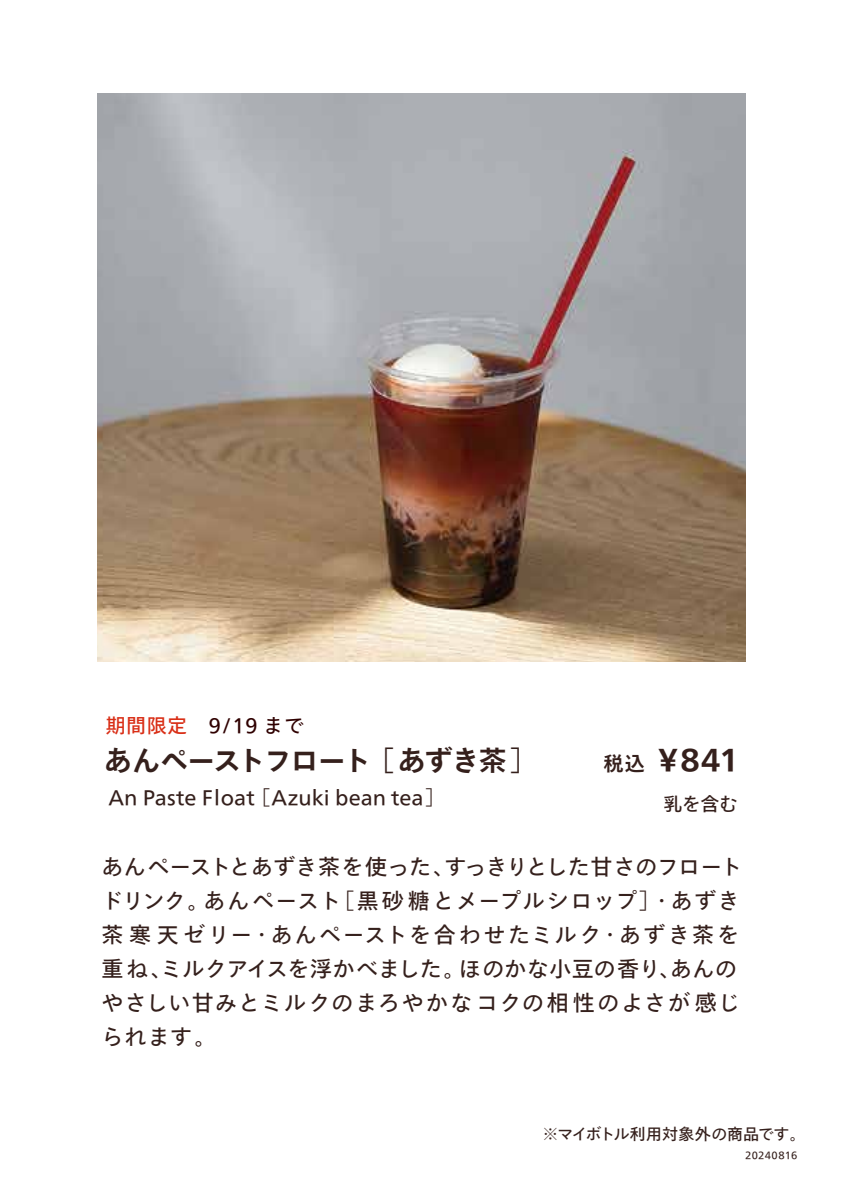
<style>
.page{position:relative;width:842px;height:1191px;background:#fff}
.page>*{position:absolute;margin:0;border:0;box-sizing:border-box;transform-origin:0 0}
.t1{font:700 30px "Tazugane Gothic Std N";color:#35201c}
.t2{font:700 28px "Tazugane Gothic Std N";letter-spacing:-.04em;color:#35201c}
.t3{font:22px/34px "Tazugane Gothic Std N";letter-spacing:.04em;color:#35201c}
.t4{font:20px "Tazugane Gothic Std N";color:#35201c}
.t5{font:20px "Tazugane Gothic Std N";letter-spacing:.025em;color:#2f0000}
.t6{font:19px "Tazugane Gothic Std N";color:#35201c}
.t7{font:16px "Tazugane Gothic Std N";letter-spacing:-.01em;color:#35201c}
.t8{font:10px "Tazugane Gothic Std N";letter-spacing:.025em;color:#35201c}
.s1{color:#d92e16}
.s2{font-size:24px}
.s3{font-size:20px}
</style>
<div class="page">
<img style="left:98px;top:94px;width:646px;height:567px">
<p class="t5" style="left:106px;top:711px;width:199px"><span class="s1">期間限定</span> 9/19 まで</p>
<p class="t2" style="left:104px;top:740px;width:470px">あんペーストフロート［あずき茶］<span class="s2">　</span></p>
<h1 class="t1" style="left:603px;top:738px;width:137px"><span class="s3">税込</span> ¥841</h1>
<p class="t4" style="left:108px;top:783px;width:338px">An Paste Float ［Azuki bean tea］</p>
<p class="t6" style="left:663px;top:790px;width:76px">乳を含む</p>
<p class="t3" style="left:101px;top:851px;width:642px">あんペーストとあずき茶を使った、すっきりとした甘さのフロートドリンク。あんペースト［黒砂糖とメープルシロップ］・あずき茶寒天ゼリー・あんペーストを合わせたミルク・あずき茶を重ね、ミルクアイスを浮かべました。ほのかな小豆の香り、あんのやさしい甘みとミルクのまろやかなコクの相性のよさが感じられます。</p>
<p class="t7" style="left:542px;top:1122px;width:264px">※マイボトル利用対象外の商品です。</p>
<p class="t8" style="left:744px;top:1148px;width:54px">20240816</p>
</div>
